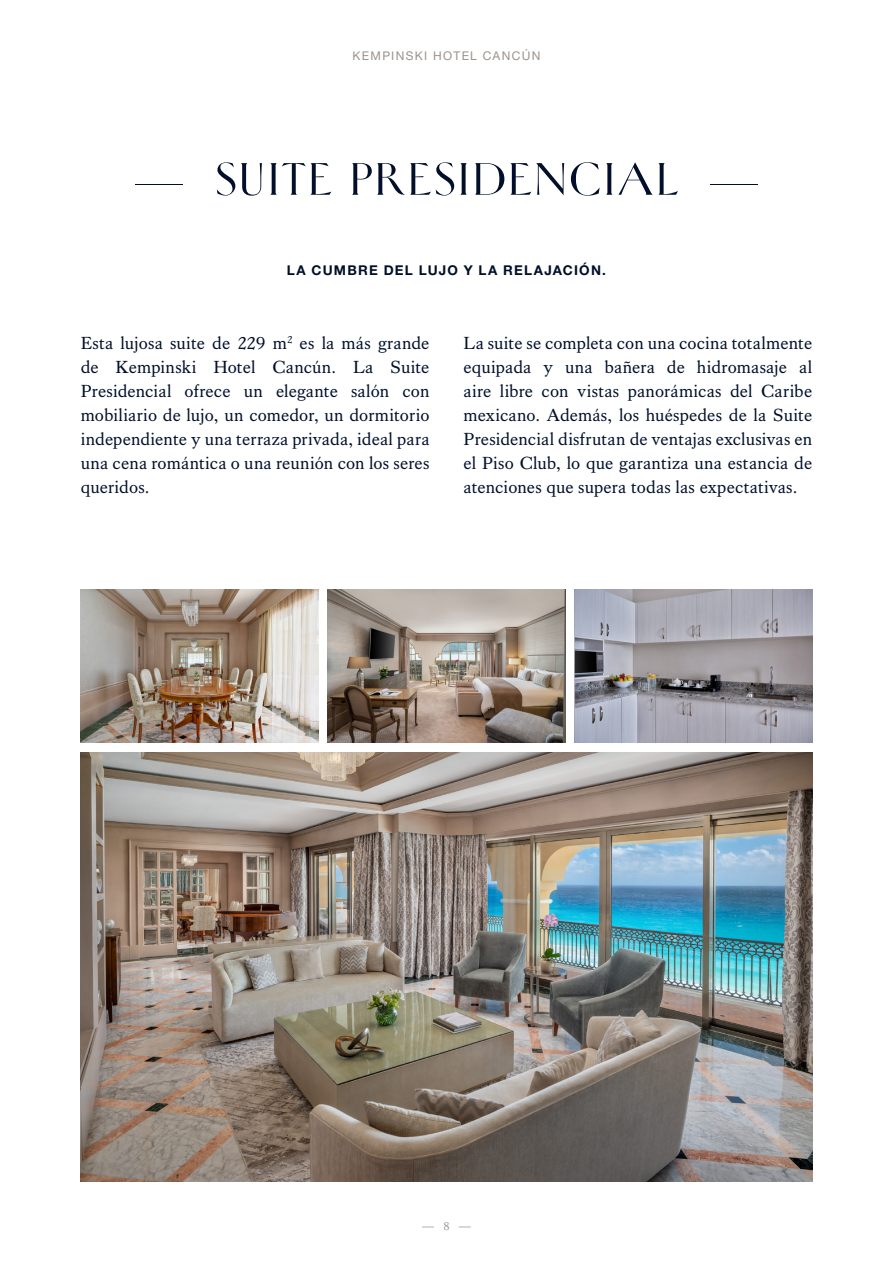
<style>
.page{position:relative;width:893px;height:1263px;background:#fff}
.page>*{position:absolute;margin:0;border:0;box-sizing:border-box;transform-origin:0 0}
.t1{font:51px "Helene Hess";color:#010f2a}
.t2{font:18px/24px "Kings Caslon";letter-spacing:.005em;color:#010f2a;text-align:justify}
.t3{font:700 13.5px "Helvetica Neue LT Std";letter-spacing:.09em;color:#010f2a}
.t4{font:12px "Helvetica Neue LT Std";letter-spacing:.115em;color:#9c928d}
.t5{font:12px "Kings Caslon";color:#9c928d}
</style>
<div class="page">
<img style="left:81px;top:752px;width:731px;height:430px">
<img style="left:81px;top:589px;width:238px;height:153px">
<img style="left:327px;top:589px;width:239px;height:153px">
<img style="left:574px;top:589px;width:238px;height:153px">
<p class="t4" style="left:353px;top:48px;width:189px">KEMPINSKI HOTEL CANCÚN</p>
<h1 class="t1" style="left:134px;top:152px;width:627px">— SUITE PRESIDENCIAL —</h1>
<p class="t3" style="left:287px;top:262px;width:321px">LA CUMBRE DEL LUJO Y LA RELAJACIÓN.</p>
<p class="t2" style="left:81px;top:331px;width:350px">Esta lujosa suite de 229 m<sup>2</sup> es la más grande de Kempinski Hotel Cancún. La Suite Presidencial ofrece un elegante salón con mobiliario de lujo, un comedor, un dormitorio independiente y una terraza privada, ideal para una cena romántica o una reunión con los seres queridos.</p>
<p class="t2" style="left:463px;top:331px;width:350px">La suite se completa con una cocina totalmente equipada y una bañera de hidromasaje al aire libre con vistas panorámicas del Caribe mexicano. Además, los huéspedes de la Suite Presidencial disfrutan de ventajas exclusivas en el Piso Club, lo que garantiza una estancia de atenciones que supera todas las expectativas.</p>
<p class="t5" style="left:422px;top:1219px;width:50px">— 8 —</p>
</div>
